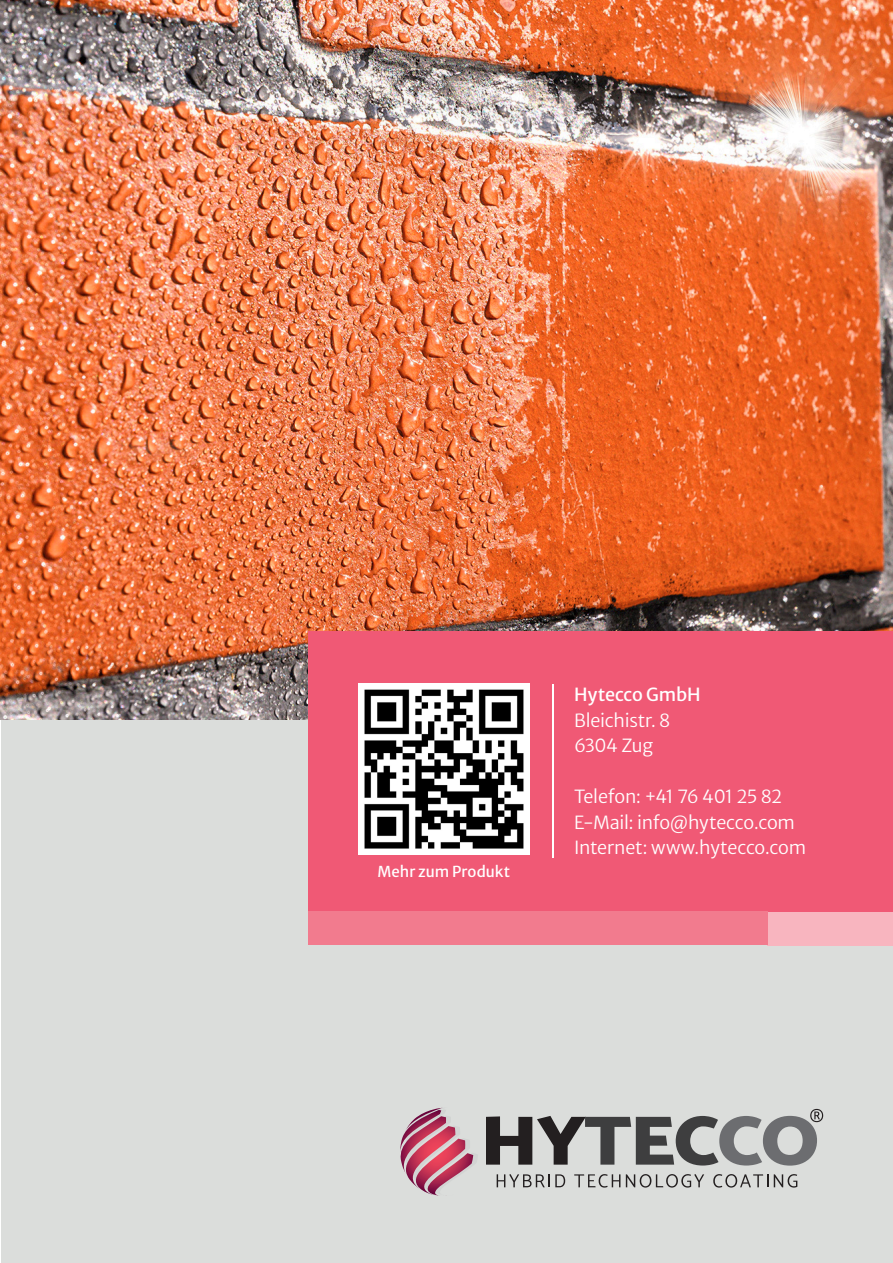
<style>
.page{position:relative;width:893px;height:1263px;background:#fff}
.page>*{position:absolute;margin:0;border:0;box-sizing:border-box;transform-origin:0 0}
.t1{font:300 18px/25.5px "Merriweather Sans";letter-spacing:-.015em;color:#fff}
.t2{font:18px "Merriweather Sans";letter-spacing:-.01em;color:#fff}
.t3{font:15px "Merriweather Sans";color:#fff}
</style>
<div class="page">
<div style="left:1px;top:719px;width:892px;height:543px;background:#dbdddb"></div>
<img style="left:0;top:0;width:893px;height:719px">
<svg style="left:497px;top:1174px;width:68px;height:13px"></svg>
<svg style="left:574px;top:1174px;width:46px;height:13px"></svg>
<svg style="left:626px;top:1174px;width:78px;height:13px"></svg>
<svg style="left:713px;top:1174px;width:55px;height:13px"></svg>
<svg style="left:774px;top:1174px;width:23px;height:13px"></svg>
<svg style="left:486px;top:1109px;width:337px;height:56px"></svg>
<svg style="left:400px;top:1107px;width:74px;height:89px"></svg>
<div style="left:308px;top:631px;width:585px;height:281px;background:#f05975"></div>
<img style="left:359px;top:684px;width:170px;height:170px">
<hr style="left:552px;top:684px;width:2px;height:173px;background:#fff">
<div style="left:767px;top:912px;width:126px;height:33px;background:#f8b5bf"></div>
<div style="left:308px;top:912px;width:459px;height:33px;background:#f27b8e"></div>
<p class="t3" style="left:377px;top:859px;width:134px">Mehr zum Produkt</p>
<p class="t2" style="left:574px;top:679px;width:128px">Hytecco GmbH</p>
<p class="t1" style="left:574px;top:705px;width:98px">Bleichistr. 8<br>6304 Zug</p>
<p class="t1" style="left:574px;top:782px;width:234px">Telefon: +41 76 401 25 82<br>E-Mail: info@hytecco.com<br>Internet: www.hytecco.com</p>
</div>
